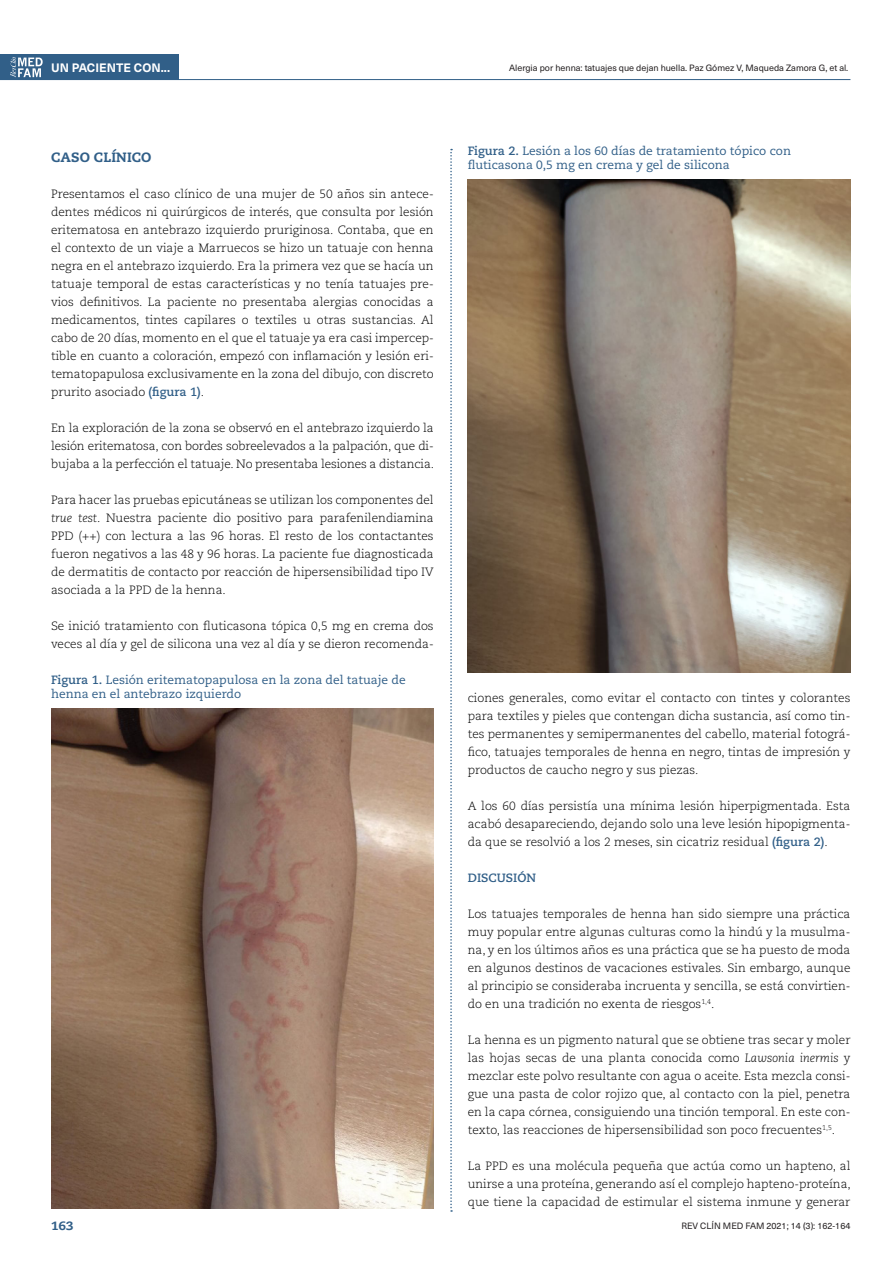
<style>
.page{position:relative;width:893px;height:1263px;background:#fff}
.page>*{position:absolute;margin:0;border:0;box-sizing:border-box;transform-origin:0 0}
.Tit1_articulo{font:800 13.5px "Caecilia LT Pro 85";letter-spacing:.01em;color:#315f88}
.t1{font:300 12px/18px "Caecilia LT Pro 45";color:#000;text-align:justify}
.TITULO_FIGURA{font:12px/14.4px "Caecilia LT Pro 55 Roman";color:#315f88}
.t2{font:700 12px "Neue Haas Unica W1 G";color:#fff}
.t3{font:700 12px "Caecilia LT Pro 75";color:#315f88}
.t4{font:800 12px "Caecilia LT Pro 85";color:#315f88;scale:1.06 1}
.FOLIO_CABECERA{font:9px "Neue Haas Unica W1 G";color:#231f20}
.s1{font-family:"Caecilia LT Pro 75";font-weight:700;color:#315f88}
.s2{font-family:"Caecilia LT Pro 46";font-style:italic}
.s3{font-family:"Caecilia LT Pro 75";font-weight:700}
</style>
<div class="page">
<div style="left:0;top:54px;width:51px;height:26px;background:#315f88"></div>
<svg style="left:450px;top:149px;width:2px;height:1063px"></svg>
<div style="left:43px;top:54px;width:136px;height:26px;background:#315f88"></div>
<hr style="left:0;top:79px;width:850px;height:1px;background:#315f88">
<svg style="left:10px;top:57px;width:33px;height:21px"></svg>
<img style="left:51px;top:708px;width:383px;height:501px">
<img style="left:468px;top:179px;width:382px;height:494px">
<p class="t2" style="left:51px;top:58px;width:30px">UN PACIENTE</p>
<p class="t2" style="left:134px;top:58px;width:10px">CON</p>
<p class="t2" style="left:161px;top:58px;width:11px">...</p>
<p class="Tit1_articulo" style="left:51px;top:147px;width:102px">CASO CLÍNICO</p>
<p class="t1" style="left:51px;top:184px;width:384px">Presentamos el caso clínico de una mujer de 50 años sin antece&shy;dentes médicos ni quirúrgicos de interés, que consulta por lesión eritematosa en antebrazo izquierdo pruriginosa. Contaba, que en el contexto de un viaje a Marruecos se hizo un tatuaje con henna negra en el antebrazo izquierdo. Era la primera vez que se hacía un tatuaje temporal de estas características y no tenía tatuajes pre&shy;vios definitivos. La paciente no presentaba alergias conocidas a medicamentos, tintes capilares o textiles u otras sustancias. Al cabo de 20 días, momento en el que el tatuaje ya era casi impercep&shy;tible en cuanto a coloración, empezó con inflamación y lesión eri&shy;tematopapulosa exclusivamente en la zona del dibujo, con discreto prurito asociado <span class="s1">(figura 1)</span>.</p>
<p class="t1" style="left:51px;top:418px;width:385px">En la exploración de la zona se observó en el antebrazo izquierdo la lesión eritematosa, con bordes sobreelevados a la palpación, que di&shy;bujaba a la perfección el tatuaje. No presentaba lesiones a distancia.</p>
<p class="t1" style="left:51px;top:490px;width:384px">Para hacer las pruebas epicutáneas se utilizan los componentes del <span class="s2">true test</span>. Nuestra paciente dio positivo para parafenilendiamina PPD (++) con lectura a las 96 horas. El resto de los contactantes fueron negativos a las 48 y 96 horas. La paciente fue diagnosticada de dermatitis de contacto por reacción de hipersensibilidad tipo IV asociada a la PPD de la henna.</p>
<p class="t1" style="left:51px;top:616px;width:384px">Se inició tratamiento con fluticasona tópica 0,5 mg en crema dos veces al día y gel de silicona una vez al día y se dieron recomenda-</p>
<p class="TITULO_FIGURA" style="left:51px;top:672px;width:356px"><span class="s3">Figura 1.</span> Lesión eritematopapulosa en la zona del tatuaje de henna en el antebrazo izquierdo</p>
<p class="FOLIO_CABECERA" style="left:509px;top:61px;width:341px">Alergia por henna: tatuajes que dejan huella. Paz Gómez V, Maqueda Zamora G, et al.</p>
<p class="TITULO_FIGURA" style="left:468px;top:143px;width:325px"><span class="s3">Figura 2.</span> Lesión a los 60 días de tratamiento tópico con fluticasona 0,5 mg en crema y gel de silicona</p>
<p class="t1" style="left:468px;top:688px;width:384px">ciones generales, como evitar el contacto con tintes y colorantes para textiles y pieles que contengan dicha sustancia, así como tin&shy;tes permanentes y semipermanentes del cabello, material fotográ&shy;fico, tatuajes temporales de henna en negro, tintas de impresión y productos de caucho negro y sus piezas.</p>
<p class="t1" style="left:468px;top:796px;width:384px">A los 60 días persistía una mínima lesión hiperpigmentada. Esta acabó desapareciendo, dejando solo una leve lesión hipopigmenta&shy;da que se resolvió a los 2 meses, sin cicatriz residual <span class="s1">(figura 2)</span>.</p>
<p class="t3" style="left:468px;top:869px;width:70px">DISCUSIÓN</p>
<p class="t1" style="left:468px;top:904px;width:384px">Los tatuajes temporales de henna han sido siempre una práctica muy popular entre algunas culturas como la hindú y la musulma&shy;na, y en los últimos años es una práctica que se ha puesto de moda en algunos destinos de vacaciones estivales. Sin embargo, aunque al principio se consideraba incruenta y sencilla, se está convirtien&shy;do en una tradición no exenta de riesgos<sup>1,4</sup>.</p>
<p class="t1" style="left:468px;top:1030px;width:384px">La henna es un pigmento natural que se obtiene tras secar y moler las hojas secas de una planta conocida como <span class="s2">Lawsonia inermis</span> y mezclar este polvo resultante con agua o aceite. Esta mezcla consi&shy;gue una pasta de color rojizo que, al contacto con la piel, penetra en la capa córnea, consiguiendo una tinción temporal. En este con&shy;texto, las reacciones de hipersensibilidad son poco frecuentes<sup>1,5</sup>.</p>
<p class="t1" style="left:468px;top:1156px;width:385px">La PPD es una molécula pequeña que actúa como un hapteno, al unirse a una proteína, generando así el complejo hapteno-proteína, que tiene la capacidad de estimular el sistema inmune y generar</p>
<p class="t4" style="left:51px;top:1217px;width:23px">163</p>
<p class="FOLIO_CABECERA" style="left:681px;top:1219px;width:171px">REV CLÍN MED FAM 2021; 14 (3): 162-164</p>
</div>
